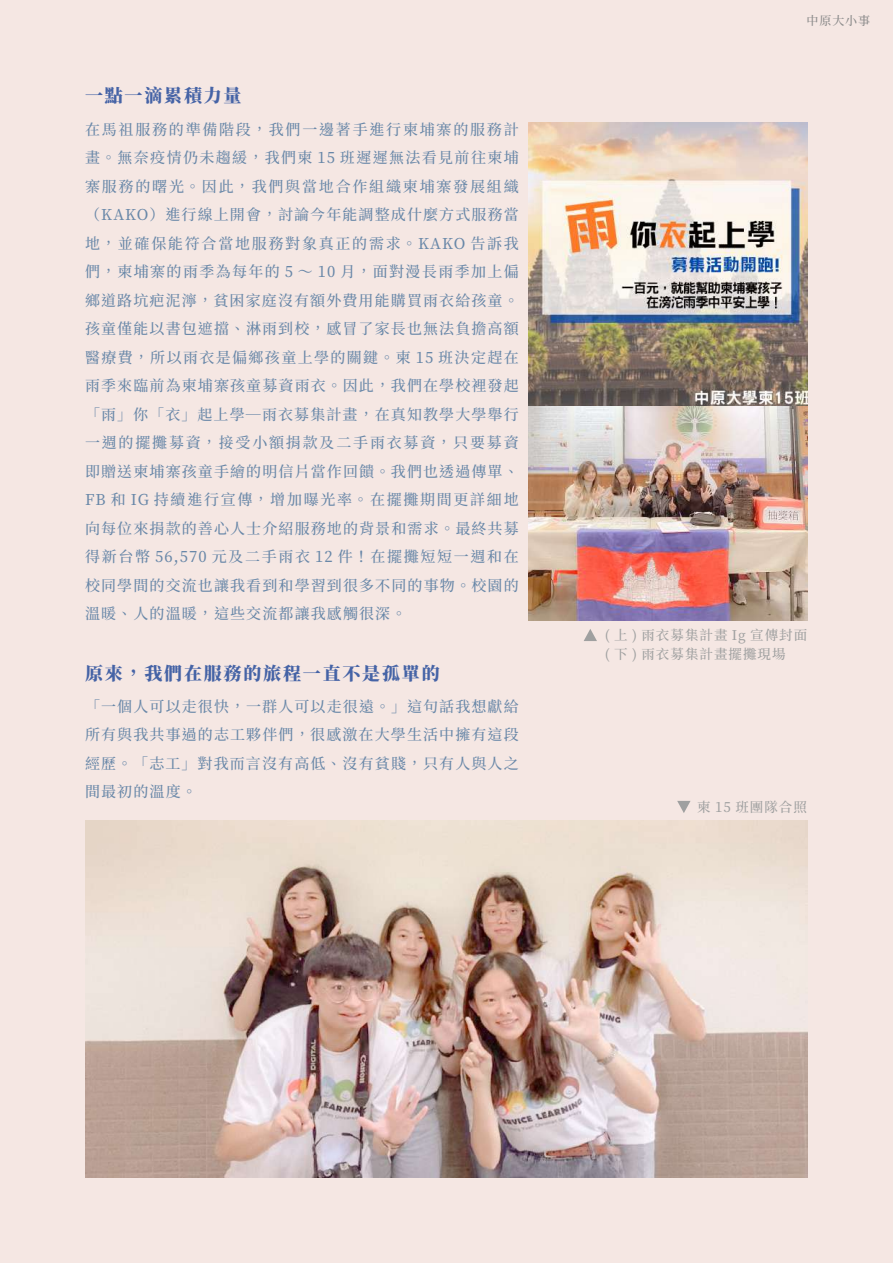
<style>
.page{position:relative;width:893px;height:1263px;background:#f5e7e3}
.page>*{position:absolute;margin:0;border:0;box-sizing:border-box;transform-origin:0 0}
.t1{font:900 18px "Noto Serif CJ Ktc";letter-spacing:.1em;color:#4563a6}
.t2{font:500 15px/28.5px "Noto Serif CJ Ktc";letter-spacing:.075em;color:#6887a8;text-align:justify}
.t3{font:500 13.5px/19.5px "Noto Serif CJ Ktc";letter-spacing:.075em;color:#9fa0a0}
.t4{font:500 12px "Noto Serif CJ Ktc";letter-spacing:.075em;color:#898989}
</style>
<div class="page">
<svg style="left:677px;top:801px;width:13px;height:12px"></svg>
<img style="left:528px;top:123px;width:280px;height:284px">
<img style="left:85px;top:821px;width:723px;height:357px">
<img style="left:528px;top:407px;width:280px;height:214px">
<svg style="left:584px;top:629px;width:13px;height:12px"></svg>
<p class="t1" style="left:85px;top:85px;width:158px">一點一滴累積力量</p>
<p class="t2" style="left:85px;top:115px;width:435px">在馬祖服務的準備階段，我們一邊著手進行柬埔寨的服務計畫。無奈疫情仍未趨緩，我們柬 15 班遲遲無法看見前往柬埔寨服務的曙光。因此，我們與當地合作組織柬埔寨發展組織（KAKO）進行線上開會，討論今年能調整成什麼方式服務當地，並確保能符合當地服務對象真正的需求。KAKO 告訴我們，柬埔寨的雨季為每年的 5 ～ 10 月，面對漫長雨季加上偏鄉道路坑疤泥濘，貧困家庭沒有額外費用能購買雨衣給孩童。孩童僅能以書包遮擋、淋雨到校，感冒了家長也無法負擔高額醫療費，所以雨衣是偏鄉孩童上學的關鍵。柬 15 班決定趕在雨季來臨前為柬埔寨孩童募資雨衣。因此，我們在學校裡發起「雨」你「衣」起上學—雨衣募集計畫，在真知教學大學舉行一週的擺攤募資，接受小額捐款及二手雨衣募資，只要募資即贈送柬埔寨孩童手繪的明信片當作回饋。我們也透過傳單、FB 和 IG 持續進行宣傳，增加曝光率。在擺攤期間更詳細地向每位來捐款的善心人士介紹服務地的背景和需求。最終共募得新台幣 56,570 元及二手雨衣 12 件！在擺攤短短一週和在校同學間的交流也讓我看到和學習到很多不同的事物。校園的溫暖、人的溫暖，這些交流都讓我感觸很深。</p>
<p class="t1" style="left:85px;top:663px;width:356px">原來，我們在服務的旅程一直不是孤單的</p>
<p class="t2" style="left:85px;top:692px;width:435px">「一個人可以走很快，一群人可以走很遠。」這句話我想獻給所有與我共事過的志工夥伴們，很感激在大學生活中擁有這段經歷。「志工」對我而言沒有高低、沒有貧賤，只有人與人之間最初的溫度。</p>
<p class="t4" style="left:806px;top:14px;width:65px">中原大小事</p>
<p class="t3" style="left:605px;top:625px;width:204px">( 上 ) 雨衣募集計畫 Ig 宣傳封面( 下 ) 雨衣募集計畫擺攤現場</p>
<p class="t3" style="left:697px;top:798px;width:111px">柬 15 班團隊合照</p>
</div>
